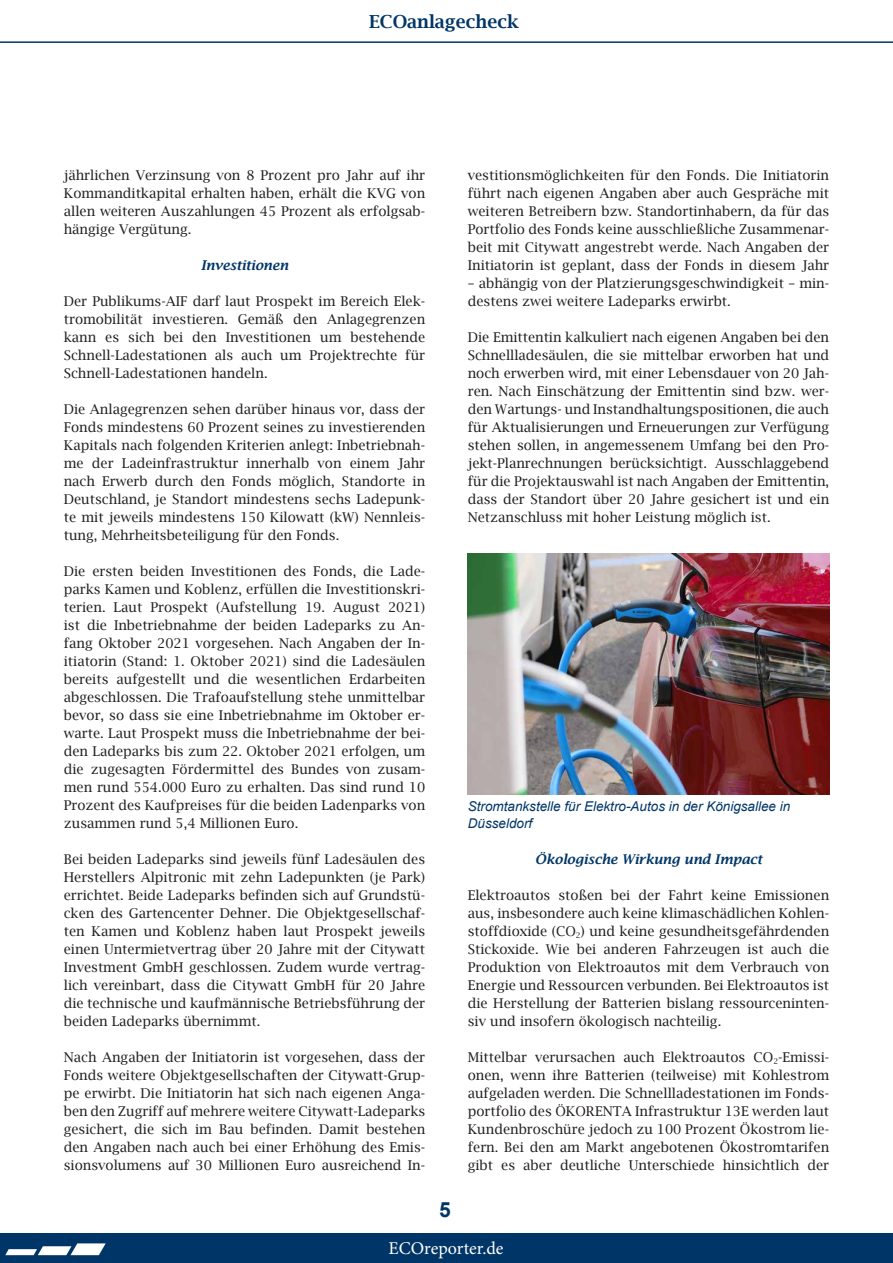
<style>
.page{position:relative;width:893px;height:1263px;background:#fff}
.page>*{position:absolute;margin:0;border:0;box-sizing:border-box;transform-origin:0 0}
.t1{font:700 21px "Arial";color:#003667}
.t2{font:18px "Minion Pro";color:#fff}
.t3{font:600 18px "Lucida Bright";color:#003667}
.t4{font:13.5px/18px "Lucida Bright";color:#231f20;text-align:justify}
.t5{font:italic 13.5px/16.2px "Arial";color:#003667}
.t6{font:italic 600 13.5px "Lucida Bright";color:#003667}
</style>
<div class="page">
<div style="left:0;top:1233px;width:893px;height:30px;background:#003667"></div>
<svg style="left:5px;top:1243px;width:101px;height:12px"></svg>
<hr style="left:0;top:41px;width:893px;height:2px;background:#003667">
<img style="left:468px;top:554px;width:361px;height:240px">
<h2 class="t3" style="left:369px;top:12px;width:151px">ECOanlagecheck</h2>
<p class="t4" style="left:64px;top:166px;width:363px">jährlichen Verzinsung von 8 Prozent pro Jahr auf ihr Kommanditkapital erhalten haben, erhält die KVG von allen weiteren Auszahlungen 45 Prozent als erfolgsab&shy;hängige Vergütung.</p>
<p class="t6" style="left:201px;top:257px;width:89px">Investitionen</p>
<p class="t4" style="left:64px;top:292px;width:363px">Der Publikums-AIF darf laut Prospekt im Bereich Elek&shy;tromobilität investieren. Gemäß den Anlagegrenzen kann es sich bei den Investitionen um bestehende Schnell-Ladestationen als auch um Projektrechte für Schnell-Ladestationen handeln.</p>
<p class="t4" style="left:64px;top:400px;width:363px">Die Anlagegrenzen sehen darüber hinaus vor, dass der Fonds mindestens 60 Prozent seines zu investierenden Kapitals nach folgenden Kriterien anlegt: Inbetriebnah&shy;me der Ladeinfrastruktur innerhalb von einem Jahr nach Erwerb durch den Fonds möglich, Standorte in Deutschland, je Standort mindestens sechs Ladepunk&shy;te mit jeweils mindestens 150 Kilowatt (kW) Nennleis&shy;tung, Mehrheitsbeteiligung für den Fonds.</p>
<p class="t4" style="left:64px;top:562px;width:363px">Die ersten beiden Investitionen des Fonds, die Lade&shy;parks Kamen und Koblenz, erfüllen die Investitionskri&shy;terien. Laut Prospekt (Aufstellung 19. August 2021) ist die Inbetriebnahme der beiden Ladeparks zu An&shy;fang Oktober 2021 vorgesehen. Nach Angaben der In&shy;itiatorin (Stand: 1. Oktober 2021) sind die Ladesäulen bereits aufgestellt und die wesentlichen Erdarbeiten abgeschlossen. Die Trafoaufstellung stehe unmittelbar bevor, so dass sie eine Inbetriebnahme im Oktober er&shy;warte. Laut Prospekt muss die Inbetriebnahme der bei&shy;den Ladeparks bis zum 22. Oktober 2021 erfolgen, um die zugesagten Fördermittel des Bundes von zusam&shy;men rund 554.000 Euro zu erhalten. Das sind rund 10<br>Prozent des Kaufpreises für die beiden Ladenparks von zusammen rund 5,4 Millionen Euro.</p>
<p class="t4" style="left:64px;top:850px;width:363px">Bei beiden Ladeparks sind jeweils fünf Ladesäulen des Herstellers Alpitronic mit zehn Ladepunkten (je Park) errichtet. Beide Ladeparks befinden sich auf Grundstü&shy;cken des Gartencenter Dehner. Die Objektgesellschaf&shy;ten Kamen und Koblenz haben laut Prospekt jeweils einen Untermietvertrag über 20 Jahre mit der Citywatt Investment GmbH geschlossen. Zudem wurde vertrag&shy;lich vereinbart, dass die Citywatt GmbH für 20 Jahre die technische und kaufmännische Betriebsführung der beiden Ladeparks übernimmt.</p>
<p class="t4" style="left:64px;top:1048px;width:363px">Nach Angaben der Initiatorin ist vorgesehen, dass der Fonds weitere Objektgesellschaften der Citywatt-Grup&shy;pe erwirbt. Die Initiatorin hat sich nach eigenen Anga&shy;ben den Zugriff auf mehrere weitere Citywatt-Ladeparks gesichert, die sich im Bau befinden. Damit bestehen den Angaben nach auch bei einer Erhöhung des Emis&shy;sionsvolumens auf 30 Millionen Euro ausreichend In-</p>
<p class="t4" style="left:468px;top:166px;width:363px">vestitionsmöglichkeiten für den Fonds. Die Initiatorin führt nach eigenen Angaben aber auch Gespräche mit weiteren Betreibern bzw. Standortinhabern, da für das Portfolio des Fonds keine ausschließliche Zusammenar&shy;beit mit Citywatt angestrebt werde. Nach Angaben der Initiatorin ist geplant, dass der Fonds in diesem Jahr</p>
<p class="t4" style="left:468px;top:274px;width:363px">– abhängig von der Platzierungsgeschwindigkeit – min&shy;destens zwei weitere Ladeparks erwirbt.</p>
<p class="t4" style="left:468px;top:328px;width:363px">Die Emittentin kalkuliert nach eigenen Angaben bei den Schnellladesäulen, die sie mittelbar erworben hat und noch erwerben wird, mit einer Lebensdauer von 20 Jah&shy;ren. Nach Einschätzung der Emittentin sind bzw. wer&shy;den Wartungs- und Instandhaltungspositionen, die auch für Aktualisierungen und Erneuerungen zur Verfügung stehen sollen, in angemessenem Umfang bei den Pro&shy;jekt-Planrechnungen berücksichtigt. Ausschlaggebend für die Projektauswahl ist nach Angaben der Emittentin, dass der Standort über 20 Jahre gesichert ist und ein Netzanschluss mit hoher Leistung möglich ist.</p>
<p class="t5" style="left:468px;top:799px;width:324px">Stromtankstelle für Elektro-Autos in der Königsallee in<br>Düsseldorf</p>
<p class="t6" style="left:535px;top:851px;width:229px">Ökologische Wirkung und Impact</p>
<p class="t4" style="left:468px;top:886px;width:363px">Elektroautos stoßen bei der Fahrt keine Emissionen aus, insbesondere auch keine klimaschädlichen Kohlen&shy;stoffdioxide (CO<sub>2</sub>) und keine gesundheitsgefährdenden Stickoxide. Wie bei anderen Fahrzeugen ist auch die Produktion von Elektroautos mit dem Verbrauch von Energie und Ressourcen verbunden. Bei Elektroautos ist die Herstellung der Batterien bislang ressourceninten&shy;siv und insofern ökologisch nachteilig.</p>
<p class="t4" style="left:468px;top:1048px;width:363px">Mittelbar verursachen auch Elektroautos CO<sub>2</sub>-Emissi&shy;onen, wenn ihre Batterien (teilweise) mit Kohlestrom aufgeladen werden. Die Schnellladestationen im Fonds&shy;portfolio des ÖKORENTA Infrastruktur 13E werden laut Kundenbroschüre jedoch zu 100 Prozent Ökostrom lie&shy;fern. Bei den am Markt angebotenen Ökostromtarifen gibt es aber deutliche Unterschiede hinsichtlich der</p>
<h1 class="t1" style="left:439px;top:1195px;width:13px">5</h1>
<h2 class="t2" style="left:388px;top:1237px;width:117px">ECOreporter.de</h2>
</div>
